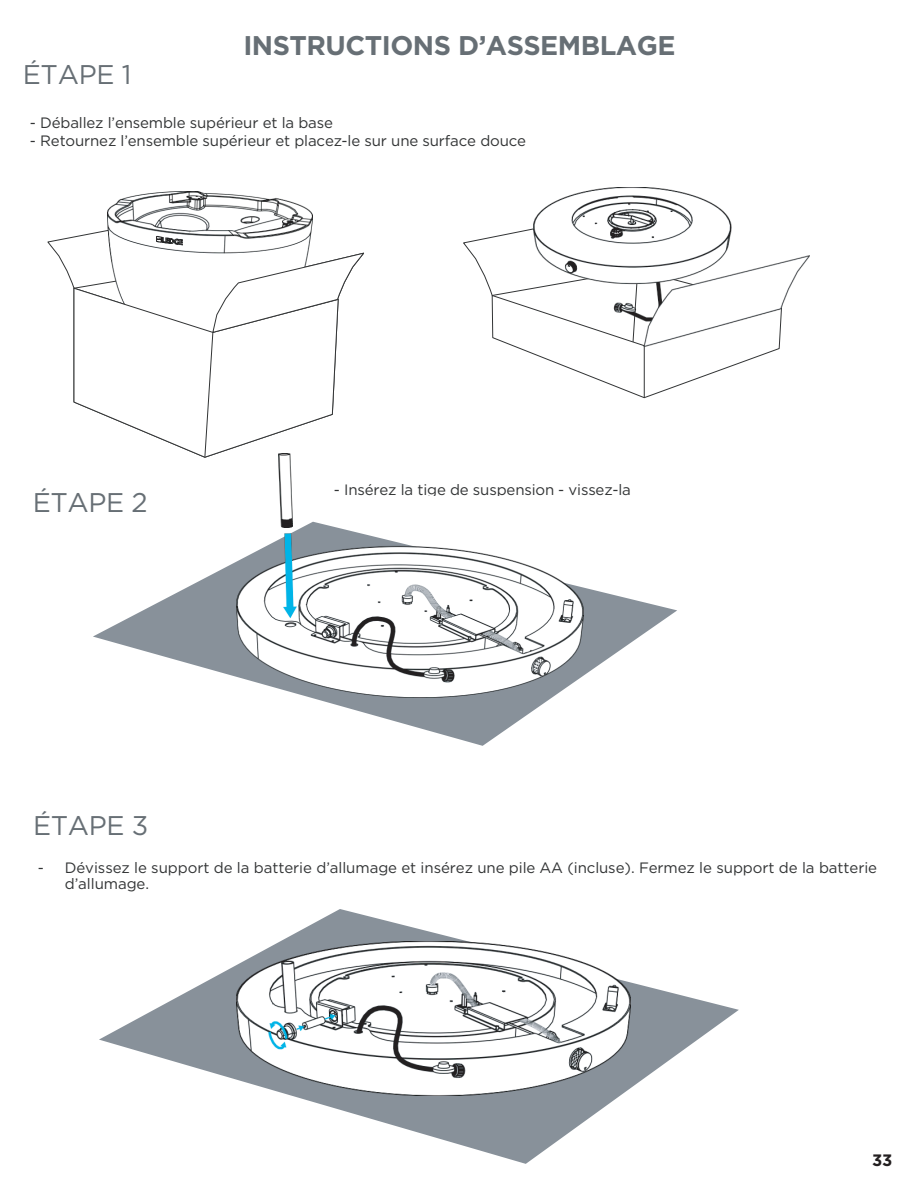
<style>
.page{position:relative;width:918px;height:1188px;background:#fff}
.page>*{position:absolute;margin:0;border:0;box-sizing:border-box;transform-origin:0 0}
.t1{font:700 27px "Gotham";letter-spacing:-.02em;color:#676f75}
.t2{font:27px "Gotham";letter-spacing:-.015em;color:#676f75}
.t3{font:700 16.5px "Gotham";color:#231f20}
.t4{font:15px/16px "Gotham";letter-spacing:-.01em;color:#323435}
</style>
<div class="page">
<svg style="left:99px;top:909px;width:640px;height:255px"></svg>
<img style="left:236px;top:942px;width:395px;height:154px">
<img style="left:108px;top:191px;width:205px;height:24px">
<svg style="left:47px;top:215px;width:317px;height:243px"></svg>
<svg style="left:93px;top:522px;width:584px;height:224px"></svg>
<img style="left:236px;top:530px;width:348px;height:168px">
<img style="left:278px;top:453px;width:15px;height:74px">
<svg style="left:463px;top:228px;width:317px;height:171px"></svg>
<img style="left:533px;top:187px;width:277px;height:159px">
<h1 class="t1" style="left:243px;top:30px;width:434px">INSTRUCTIONS D’ASSEMBLAGE</h1>
<h1 class="t2" style="left:23px;top:57px;width:110px">ÉTAPE 1</h1>
<p class="t4" style="left:30px;top:114px;width:305px">- Déballez l’ensemble supérieur et la base</p>
<p class="t4" style="left:30px;top:132px;width:498px">- Retournez l’ensemble supérieur et placez-le sur une surface douce</p>
<h1 class="t2" style="left:33px;top:485px;width:117px">ÉTAPE 2</h1>
<p class="t4" style="left:334px;top:481px;width:299px">- Insérez la tige de suspension - vissez-la</p>
<h1 class="t2" style="left:33px;top:808px;width:117px">ÉTAPE 3</h1>
<p class="t4" style="left:65px;top:859px;width:814px;text-indent:-27px">- Dévissez le support de la batterie d’allumage et insérez une pile AA (incluse). Fermez le support de la batterie d’allumage.</p>
<p class="t3" style="left:872px;top:1151px;width:22px">33</p>
</div>
